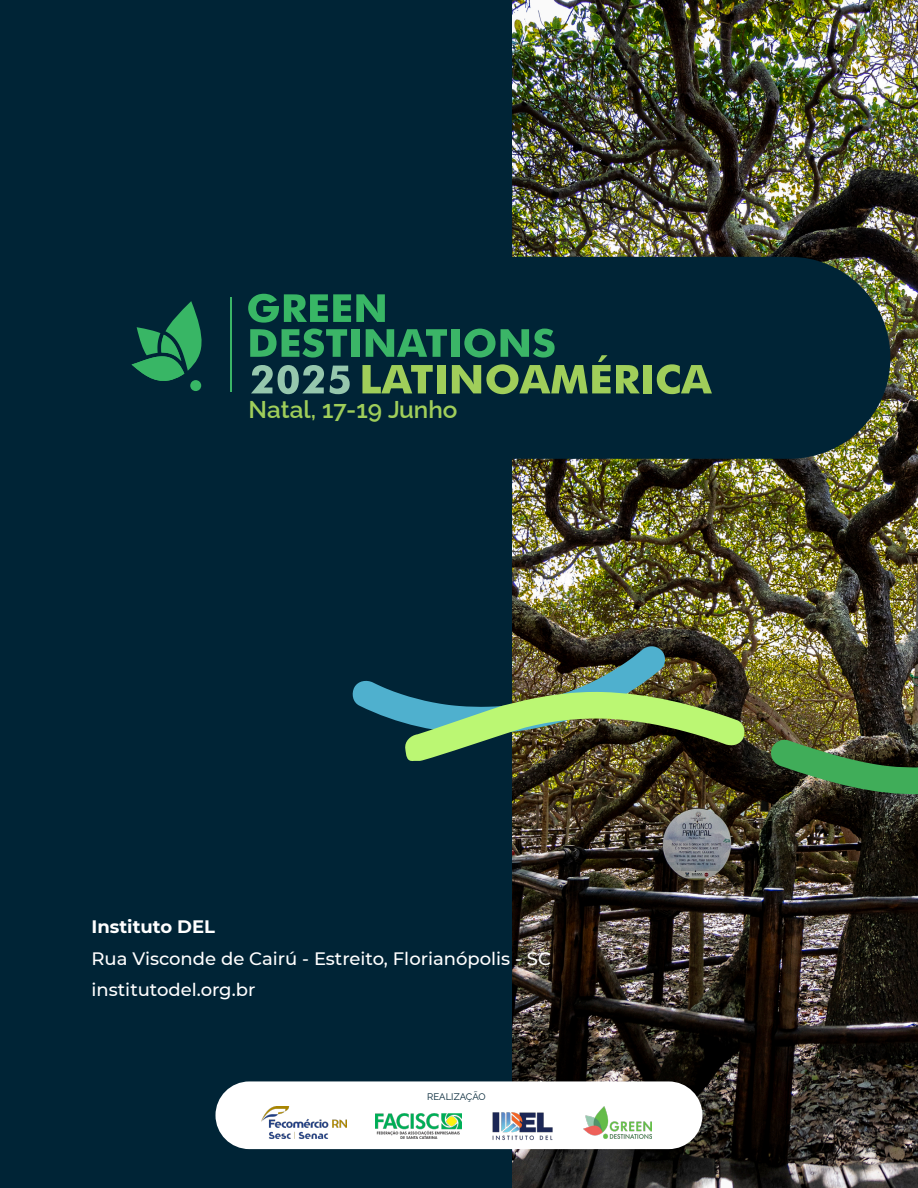
<style>
.page{position:relative;width:918px;height:1188px;background:#002436}
.page>*{position:absolute;margin:0;border:0;box-sizing:border-box;transform-origin:0 0}
.t1{font:600 24.3px "Raleway";color:#a0ce5a}
.t2{font:500 18px "Montserrat";color:#fff}
.t3{font:700 18px "Montserrat";color:#fff}
.t4{font:9.6px "Raleway";color:#002436}
</style>
<div class="page">
<img style="left:512px;top:0;width:406px;height:1188px">
<div style="left:49px;top:257px;width:841px;height:202px;background:#002436;border-radius:101px"></div>
<svg style="left:248px;top:294px;width:137px;height:29px"></svg>
<svg style="left:250px;top:329px;width:97px;height:29px"></svg>
<div style="left:351px;top:329px;width:8px;height:28px;background:#3bb567"></div>
<hr style="left:230px;top:297px;width:2px;height:95px;background:#3bb567">
<svg style="left:362px;top:329px;width:278px;height:65px"></svg>
<div style="left:643px;top:365px;width:8px;height:28px;background:#a0ce5a"></div>
<svg style="left:657px;top:364px;width:55px;height:30px"></svg>
<svg style="left:251px;top:365px;width:73px;height:29px"></svg>
<svg style="left:330px;top:366px;width:20px;height:28px"></svg>
<svg style="left:132px;top:301px;width:70px;height:82px"></svg>
<div style="left:190px;top:380px;width:11px;height:11px;background:#38b665;border-radius:50%"></div>
<img style="left:770px;top:738px;width:148px;height:58px">
<img style="left:352px;top:645px;width:394px;height:117px">
<div style="left:215px;top:1081px;width:488px;height:68px;background:#fff;border-radius:34px"></div>
<img style="left:584px;top:1107px;width:68px;height:31px">
<img style="left:375px;top:1114px;width:87px;height:24px">
<img style="left:492px;top:1112px;width:61px;height:29px">
<img style="left:261px;top:1107px;width:85px;height:32px">
<h1 class="t1" style="left:249px;top:390px;width:210px">Natal, 17-19 Junho</h1>
<p class="t3" style="left:92px;top:914px;width:125px">Instituto DEL</p>
<p class="t2" style="left:92px;top:946px;width:461px">Rua Visconde de Cairú - Estreito, Florianópolis - SC</p>
<p class="t2" style="left:92px;top:977px;width:165px">institutodel.org.br</p>
<p class="t4" style="left:427px;top:1089px;width:60px">REALIZAÇÃO</p>
</div>
